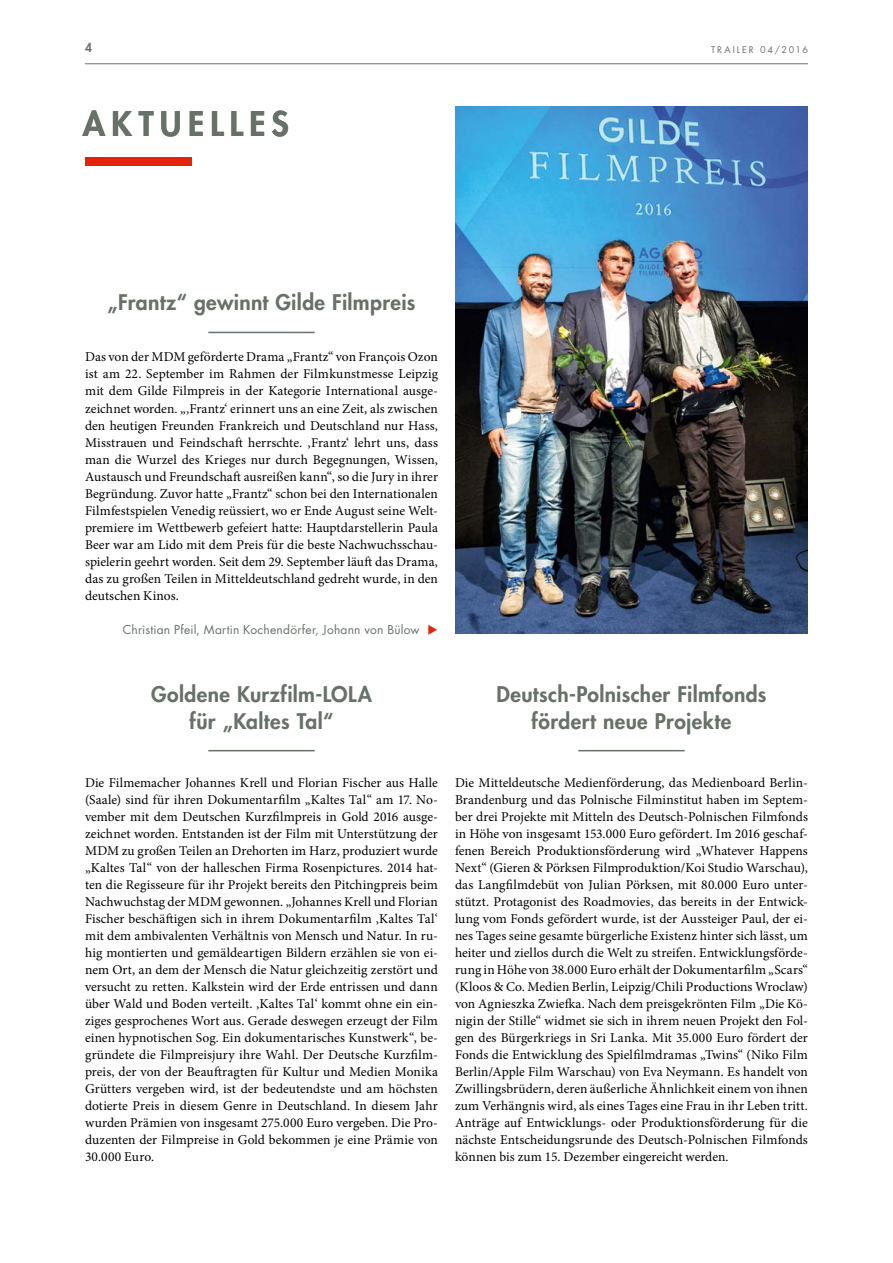
<style>
.page{position:relative;width:893px;height:1263px;background:#fff}
.page>*{position:absolute;margin:0;border:0;box-sizing:border-box;transform-origin:0 0}
.t1{font:800 33px "Futura Std";letter-spacing:.19em;color:#677168}
.t2{font:800 21px/27px "Futura Std";letter-spacing:.02em;color:#677168;text-align:center}
.t3{font:13.5px/17px "Minion Pro";color:#000;text-align:justify}
.t4{font:12px "Futura Std";letter-spacing:.02em;color:#677168}
.t5{font:800 12px "Futura Std";color:#677168}
.t6{font:9px "Futura Std";letter-spacing:.215em;color:#677168}
.s1{color:#e4220a}
</style>
<div class="page">
<hr style="left:85px;top:63px;width:723px;height:1px;background:#677168">
<div style="left:85px;top:157px;width:106px;height:9px;background:#e4220a"></div>
<hr style="left:208px;top:332px;width:107px;height:1px;background:#677168">
<hr style="left:208px;top:750px;width:107px;height:1px;background:#677168">
<hr style="left:578px;top:750px;width:107px;height:1px;background:#677168">
<img style="left:455px;top:106px;width:353px;height:528px">
<p class="t5" style="left:85px;top:40px;width:8px">4</p>
<p class="t6" style="left:711px;top:43px;width:98px">TRAILER 04/2016</p>
<h1 class="t1" style="left:83px;top:103px;width:207px">AKTUELLES</h1>
<h2 class="t2" style="left:108px;top:289px;width:309px">„Frantz“ gewinnt Gilde Filmpreis</h2>
<p class="t3" style="left:85px;top:349px;width:354px">Das von der MDM geförderte Drama „Frantz“ von François Ozon ist am 22. September im Rahmen der Filmkunstmesse Leipzig mit dem Gilde Filmpreis in der Kategorie International ausge&shy;zeichnet worden. „‚Frantz‘ erinnert uns an eine Zeit, als zwischen den heutigen Freunden Frankreich und Deutschland nur Hass, Misstrauen und Feindschaft herrschte. ‚Frantz‘ lehrt uns, dass man die Wurzel des Krieges nur durch Begegnungen, Wissen, Austausch und Freundschaft ausreißen kann“, so die Jury in ihrer Begründung. Zuvor hatte „Frantz“ schon bei den Internationalen Filmfestspielen Venedig reüssiert, wo er Ende August seine Welt&shy;premiere im Wettbewerb gefeiert hatte: Hauptdarstellerin Paula Beer war am Lido mit dem Preis für die beste Nachwuchsschau&shy;spielerin geehrt worden. Seit dem 29. September läuft das Drama, das zu großen Teilen in Mitteldeutschland gedreht wurde, in den deutschen Kinos.</p>
<p class="t4" style="left:123px;top:621px;width:317px">Christian Pfeil, Martin Kochendörfer, Johann von Bülow <span class="s1">◆</span></p>
<h2 class="t2" style="left:151px;top:680px;width:222px">Goldene Kurzfilm-LOLA für „Kaltes Tal“</h2>
<h2 class="t2" style="left:496px;top:680px;width:272px">Deutsch-Polnischer Filmfonds fördert neue Projekte</h2>
<p class="t3" style="left:85px;top:774px;width:354px">Die Filmemacher Johannes Krell und Florian Fischer aus Halle (Saale) sind für ihren Dokumentarfilm „Kaltes Tal“ am 17. No&shy;vember mit dem Deutschen Kurzfilmpreis in Gold 2016 ausge&shy;zeichnet worden. Entstanden ist der Film mit Unterstützung der MDM zu großen Teilen an Drehorten im Harz, produziert wurde „Kaltes Tal“ von der halleschen Firma Rosenpictures. 2014 hat&shy;ten die Regisseure für ihr Projekt bereits den Pitchingpreis beim Nachwuchstag der MDM gewonnen. „Johannes Krell und Florian Fischer beschäftigen sich in ihrem Dokumentarfilm ‚Kaltes Tal‘ mit dem ambivalenten Verhältnis von Mensch und Natur. In ru&shy;hig montierten und gemäldeartigen Bildern erzählen sie von ei&shy;nem Ort, an dem der Mensch die Natur gleichzeitig zerstört und versucht zu retten. Kalkstein wird der Erde entrissen und dann über Wald und Boden verteilt. ‚Kaltes Tal‘ kommt ohne ein ein&shy;ziges gesprochenes Wort aus. Gerade deswegen erzeugt der Film einen hypnotischen Sog. Ein dokumentarisches Kunstwerk“, be&shy;gründete die Filmpreisjury ihre Wahl. Der Deutsche Kurzfilm&shy;preis, der von der Beauftragten für Kultur und Medien Monika Grütters vergeben wird, ist der bedeutendste und am höchsten dotierte Preis in diesem Genre in Deutschland. In diesem Jahr wurden Prämien von insgesamt 275.000 Euro vergeben. Die Pro&shy;duzenten der Filmpreise in Gold bekommen je eine Prämie von 30.000 Euro.</p>
<p class="t3" style="left:455px;top:774px;width:354px">Die Mitteldeutsche Medienförderung, das Medienboard Berlin-Brandenburg und das Polnische Filminstitut haben im Septem&shy;ber drei Projekte mit Mitteln des Deutsch-Polnischen Filmfonds in Höhe von insgesamt 153.000 Euro gefördert. Im 2016 geschaf&shy;fenen Bereich Produktionsförderung wird „Whatever Happens Next“ (Gieren &amp; Pörksen Filmproduktion/Koi Studio Warschau), das Langfilmdebüt von Julian Pörksen, mit 80.000 Euro unter&shy;stützt. Protagonist des Roadmovies, das bereits in der Entwick&shy;lung vom Fonds gefördert wurde, ist der Aussteiger Paul, der ei&shy;nes Tages seine gesamte bürgerliche Existenz hinter sich lässt, um heiter und ziellos durch die Welt zu streifen. Entwicklungsförde&shy;rung in Höhe von 38.000 Euro erhält der Dokumentarfilm „Scars“ (Kloos &amp; Co. Medien Berlin, Leipzig/Chili Productions Wroclaw) von Agnieszka Zwiefka. Nach dem preisgekrönten Film „Die Kö&shy;nigin der Stille“ widmet sie sich in ihrem neuen Projekt den Fol&shy;gen des Bürgerkriegs in Sri Lanka. Mit 35.000 Euro fördert der Fonds die Entwicklung des Spielfilmdramas „Twins“ (Niko Film Berlin/Apple Film Warschau) von Eva Neymann. Es handelt von Zwillingsbrüdern, deren äußerliche Ähnlichkeit einem von ihnen zum Verhängnis wird, als eines Tages eine Frau in ihr Leben tritt.<br>Anträge auf Entwicklungs- oder Produktionsförderung für die nächste Entscheidungsrunde des Deutsch-Polnischen Filmfonds können bis zum 15. Dezember eingereicht werden.</p>
</div>
